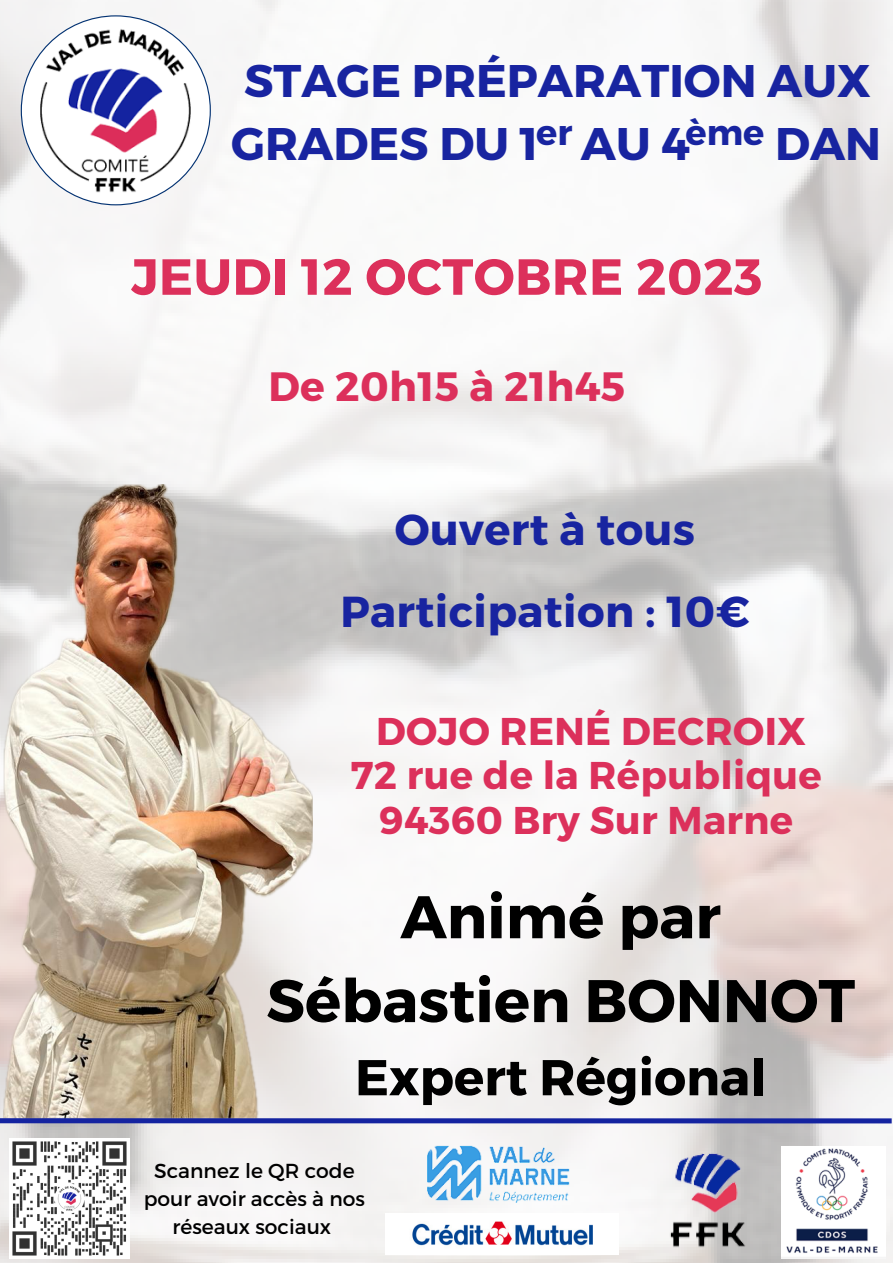
<style>
.page{position:relative;width:893px;height:1263px;background:#fff}
.page>*{position:absolute;margin:0;border:0;box-sizing:border-box;transform-origin:0 0}
.t1{font:700 60px/83.8px "Montserrat";color:#000;text-align:center}
.t2{font:700 50.7px "Montserrat";letter-spacing:.01em;color:#dc305b}
.t3{font:700 50.25px "Montserrat";color:#000}
.t4{font:700 45.67px "Montserrat";color:#1824a0}
.t5{font:700 43.28px "Montserrat";letter-spacing:.01em;color:#1824a0}
.t6{font:700 40.95px "Montserrat";letter-spacing:.01em;color:#dc305b}
.t7{font:700 38.7px "Montserrat";letter-spacing:.01em;color:#dc305b}
.t8{font:700 35.17px "Montserrat";color:#1824a0}
.t9{font:20.25px/28.1px "Montserrat";color:#000;text-align:center}
</style>
<div class="page">
<img style="left:0;top:0;width:893px;height:1263px">
<img style="left:22px;top:16px;width:188px;height:188px;border-radius:50%">
<img style="left:3px;top:485px;width:309px;height:633px">
<img style="left:412px;top:1134px;width:180px;height:80px">
<img style="left:787px;top:1147px;width:98px;height:111px">
<img style="left:633px;top:1123px;width:154px;height:140px">
<img style="left:9px;top:1138px;width:120px;height:120px">
<div style="left:0;top:1118px;width:891px;height:5px;background:#1423a0"></div>
<img style="left:386px;top:1214px;width:232px;height:40px">
<p class="t4" style="left:244px;top:51px;width:628px">STAGE PRÉPARATION AUX</p>
<p class="t8" style="left:536px;top:110px;width:38px">er</p>
<p class="t8" style="left:685px;top:110px;width:80px">ème</p>
<p class="t4" style="left:231px;top:114px;width:460px">GRADES DU 1 AU 4</p>
<p class="t4" style="left:775px;top:114px;width:108px">DAN</p>
<p class="t2" style="left:131px;top:244px;width:632px">JEUDI 12 OCTOBRE 2023</p>
<p class="t6" style="left:268px;top:360px;width:358px">De 20h15 à 21h45</p>
<p class="t5" style="left:395px;top:501px;width:302px">Ouvert à tous</p>
<p class="t5" style="left:340px;top:583px;width:411px">Participation : 10€</p>
<p class="t7" style="left:376px;top:706px;width:431px">DOJO RENÉ DECROIX</p>
<p class="t7" style="left:350px;top:750px;width:473px">72 rue de la République</p>
<p class="t7" style="left:379px;top:795px;width:415px">94360 Bry Sur Marne</p>
<p class="t1" style="left:266px;top:872px;width:590px">Animé par<br>Sébastien BONNOT</p>
<p class="t3" style="left:355px;top:1045px;width:413px">Expert Régional</p>
<p class="t9" style="left:144px;top:1156px;width:223px">Scannez le QR code pour avoir accès à nos réseaux sociaux</p>
</div>
